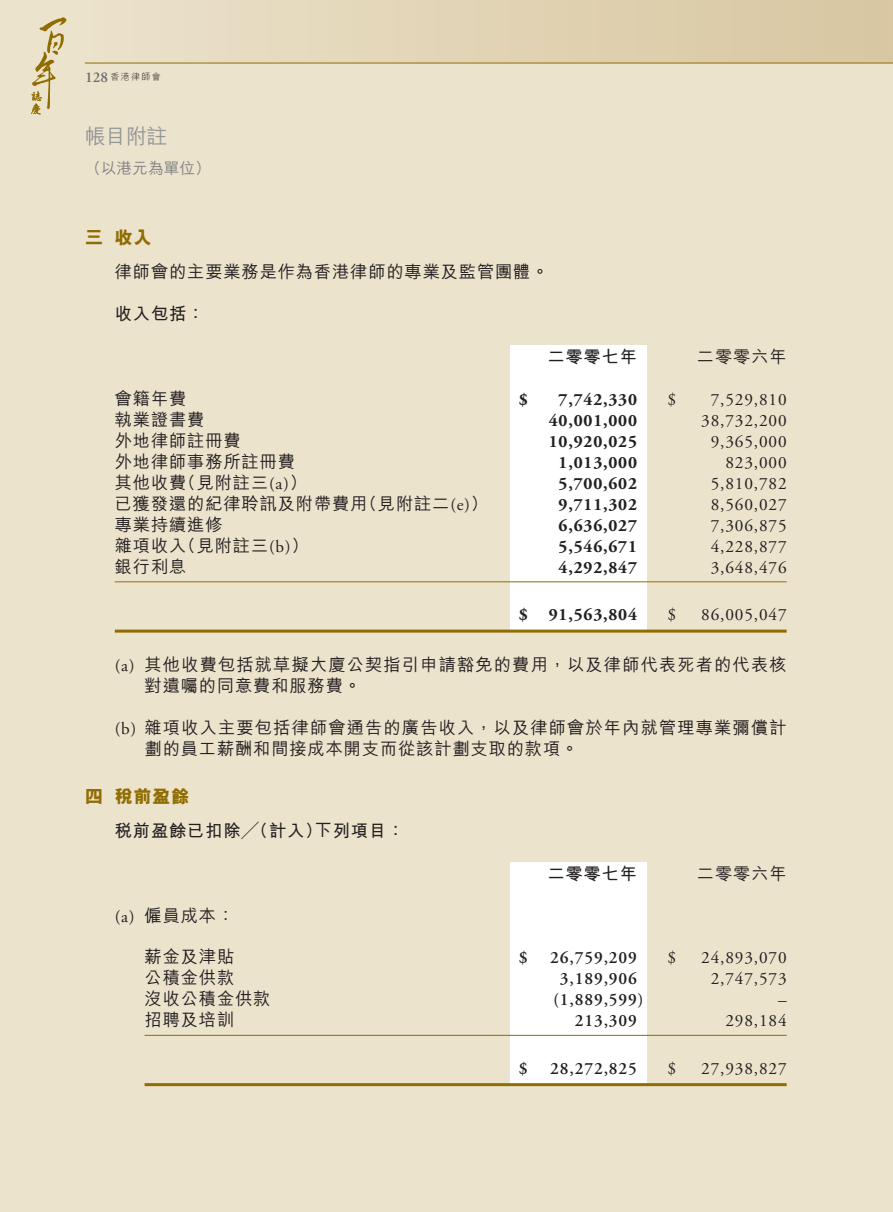
<style>
.page{position:relative;width:893px;height:1212px;background:#ece3cd}
.page>*{position:absolute;margin:0;border:0;box-sizing:border-box;transform-origin:0 0}
.t1{font:500 21px "M Hei HK";color:#939598}
.t2{font:800 18px "M Hei HK";letter-spacing:.05em;color:#906d00}
.t3{font:500 17.25px/21px "M Hei HK";letter-spacing:.05em;color:#231f20}
.t4{font:17.25px "Adobe Garamond Pro";letter-spacing:.05em;color:#231f20}
.t5{font:700 17.25px "Adobe Garamond Pro";letter-spacing:.05em;color:#231f20}
.t6{font:600 17.25px "Adobe Garamond Pro";letter-spacing:.05em;color:#231f20}
.t7{font:700 17.25px "M Hei HK";letter-spacing:.05em;color:#231f20}
.t8{font:500 15.75px "M Hei HK";color:#808285}
.t9{font:300 9px "M Hei HK";letter-spacing:.15em;color:#231f20}
.s1{font-family:"Adobe Garamond Pro";font-weight:600;font-size:15px;color:#6c6d70}
.s2{font-family:"Adobe Garamond Pro";font-weight:400}
</style>
<div class="page">
<div style="left:85px;top:0;width:808px;height:63px;background:linear-gradient(to right,#ebe1cb,#d8c6a0)"></div>
<svg style="left:31px;top:17px;width:36px;height:97px"></svg>
<hr style="left:85px;top:63px;width:808px;height:1px;background:#906d00">
<hr style="left:892px;top:0;width:1px;height:63px;background:#d8c6a2">
<div style="left:510px;top:345px;width:136px;height:285px;background:#fff"></div>
<hr style="left:115px;top:581px;width:672px;height:1px;background:#906d00">
<hr style="left:115px;top:630px;width:672px;height:3px;background:#906d00">
<div style="left:510px;top:862px;width:136px;height:223px;background:#fff"></div>
<hr style="left:145px;top:1035px;width:642px;height:1px;background:#906d00">
<hr style="left:145px;top:1083px;width:642px;height:3px;background:#906d00">
<p class="t9" style="left:85px;top:71px;width:77px"><span class="s1">128</span> 香港律師會</p>
<p class="t1" style="left:85px;top:121px;width:84px">帳目附註</p>
<p class="t8" style="left:85px;top:157px;width:127px">（以港元為單位）</p>
<p class="t2" style="left:85px;top:225px;width:68px">三 收入</p>
<p class="t3" style="left:115px;top:260px;width:435px">律師會的主要業務是作為香港律師的專業及監管團體。</p>
<p class="t7" style="left:115px;top:301px;width:91px">收入包括：</p>
<p class="t7" style="left:547px;top:344px;width:91px">二零零七年</p>
<p class="t3" style="left:697px;top:345px;width:91px">二零零六年</p>
<p class="t3" style="left:115px;top:387px;width:73px">會籍年費</p>
<p class="t5" style="left:519px;top:389px;width:10px">$</p>
<p class="t5" style="left:559px;top:389px;width:80px">7,742,330</p>
<p class="t4" style="left:668px;top:389px;width:10px">$</p>
<p class="t4" style="left:711px;top:389px;width:77px">7,529,810</p>
<p class="t3" style="left:115px;top:408px;width:91px">執業證書費</p>
<p class="t5" style="left:549px;top:410px;width:90px">40,001,000</p>
<p class="t4" style="left:701px;top:410px;width:87px">38,732,200</p>
<p class="t3" style="left:115px;top:429px;width:127px">外地律師註冊費</p>
<p class="t5" style="left:549px;top:431px;width:90px">10,920,025</p>
<p class="t4" style="left:711px;top:431px;width:77px">9,365,000</p>
<p class="t3" style="left:115px;top:450px;width:182px">外地律師事務所註冊費</p>
<p class="t5" style="left:559px;top:452px;width:80px">1,013,000</p>
<p class="t4" style="left:725px;top:452px;width:63px">823,000</p>
<p class="t3" style="left:115px;top:471px;width:194px">其他收費（見附註三<span class="s2">(a)</span>）</p>
<p class="t5" style="left:559px;top:473px;width:80px">5,700,602</p>
<p class="t4" style="left:711px;top:473px;width:77px">5,810,782</p>
<p class="t3" style="left:115px;top:492px;width:375px">已獲發還的紀律聆訊及附帶費用（見附註二<span class="s2">(e)</span>）</p>
<p class="t5" style="left:559px;top:494px;width:80px">9,711,302</p>
<p class="t4" style="left:711px;top:494px;width:77px">8,560,027</p>
<p class="t3" style="left:115px;top:513px;width:109px">專業持續進修</p>
<p class="t5" style="left:559px;top:515px;width:80px">6,636,027</p>
<p class="t4" style="left:711px;top:515px;width:77px">7,306,875</p>
<p class="t3" style="left:115px;top:534px;width:195px">雜項收入（見附註三<span class="s2">(b)</span>）</p>
<p class="t5" style="left:559px;top:536px;width:80px">5,546,671</p>
<p class="t4" style="left:711px;top:536px;width:77px">4,228,877</p>
<p class="t3" style="left:115px;top:555px;width:73px">銀行利息</p>
<p class="t5" style="left:559px;top:557px;width:80px">4,292,847</p>
<p class="t4" style="left:711px;top:557px;width:77px">3,648,476</p>
<p class="t5" style="left:519px;top:605px;width:120px">$ 91,563,804</p>
<p class="t4" style="left:668px;top:604px;width:10px">$</p>
<p class="t4" style="left:701px;top:604px;width:87px">86,005,047</p>
<p class="t3" style="left:145px;top:653px;width:644px;text-indent:-30px"><span class="s2">(a)</span> 其他收費包括就草擬大廈公契指引申請豁免的費用，以及律師代表死者的代表核對遺囑的同意費和服務費。</p>
<p class="t3" style="left:145px;top:716px;width:644px;text-indent:-30px"><span class="s2">(b)</span> 雜項收入主要包括律師會通告的廣告收入，以及律師會於年內就管理專業彌償計劃的員工薪酬和間接成本開支而從該計劃支取的款項。</p>
<p class="t2" style="left:85px;top:784px;width:106px">四 稅前盈餘</p>
<p class="t7" style="left:115px;top:818px;width:291px">稅前盈餘已扣除╱（計入）下列項目：</p>
<p class="t7" style="left:547px;top:861px;width:91px">二零零七年</p>
<p class="t3" style="left:697px;top:862px;width:91px">二零零六年</p>
<p class="t3" style="left:115px;top:903px;width:121px"><span class="s2">(a)</span> 僱員成本：</p>
<p class="t3" style="left:145px;top:945px;width:91px">薪金及津貼</p>
<p class="t6" style="left:519px;top:948px;width:10px">$</p>
<p class="t6" style="left:550px;top:948px;width:88px">26,759,209</p>
<p class="t4" style="left:668px;top:947px;width:10px">$</p>
<p class="t4" style="left:701px;top:947px;width:87px">24,893,070</p>
<p class="t3" style="left:145px;top:966px;width:91px">公積金供款</p>
<p class="t6" style="left:560px;top:969px;width:79px">3,189,906</p>
<p class="t4" style="left:711px;top:968px;width:77px">2,747,573</p>
<p class="t3" style="left:145px;top:987px;width:127px">沒收公積金供款</p>
<p class="t6" style="left:553px;top:990px;width:91px">(1,889,599)</p>
<p class="t4" style="left:778px;top:989px;width:10px">–</p>
<p class="t3" style="left:145px;top:1008px;width:91px">招聘及培訓</p>
<p class="t6" style="left:575px;top:1011px;width:64px">213,309</p>
<p class="t4" style="left:725px;top:1010px;width:63px">298,184</p>
<p class="t6" style="left:519px;top:1058px;width:10px">$</p>
<p class="t6" style="left:550px;top:1058px;width:88px">28,272,825</p>
<p class="t4" style="left:668px;top:1058px;width:10px">$</p>
<p class="t4" style="left:701px;top:1058px;width:87px">27,938,827</p>
</div>
